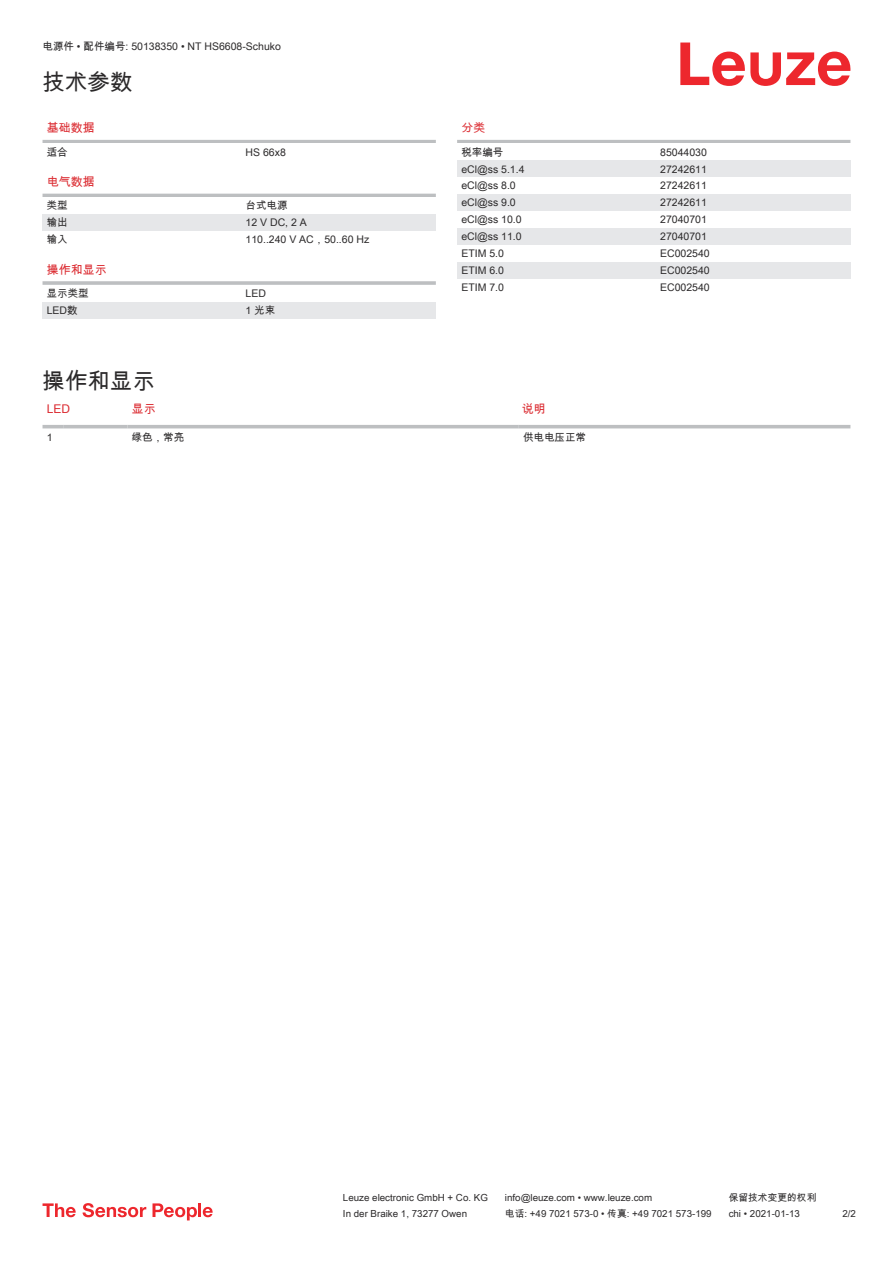
<style>
.page{position:relative;width:893px;height:1263px;background:#fff}
.page>*{position:absolute;margin:0;border:0;box-sizing:border-box;transform-origin:0 0}
.t1{font:22.5px "Arial Unicode MS";color:#2b292a}
.t2{font:12px "Arial Unicode MS";color:#db2a30}
.t3{font:10.5px "Arial Unicode MS";color:#2b292a}
.t4{font:9.75px "Arial Unicode MS";color:#2b292a}
</style>
<div class="page">
<svg style="left:680px;top:43px;width:170px;height:43px"></svg>
<hr style="left:43px;top:140px;width:393px;height:3px;background:#bdbfc1">
<hr style="left:43px;top:194px;width:393px;height:3px;background:#bdbfc1">
<div style="left:43px;top:214px;width:199px;height:17px;background:#e6e7e9"></div>
<div style="left:242px;top:214px;width:194px;height:17px;background:#e6e7e9"></div>
<hr style="left:43px;top:281px;width:393px;height:4px;background:#c6c8ca">
<div style="left:43px;top:302px;width:199px;height:17px;background:#e6e7e9"></div>
<div style="left:242px;top:302px;width:194px;height:17px;background:#e6e7e9"></div>
<svg style="left:43px;top:428px;width:807px;height:1px"></svg>
<hr style="left:43px;top:425px;width:21px;height:3px;background:#bdbfc1">
<hr style="left:64px;top:425px;width:64px;height:3px;background:#bdbfc1">
<hr style="left:128px;top:425px;width:391px;height:3px;background:#bdbfc1">
<hr style="left:519px;top:425px;width:331px;height:3px;background:#bdbfc1">
<hr style="left:457px;top:140px;width:393px;height:3px;background:#bdbfc1">
<div style="left:457px;top:160px;width:200px;height:17px;background:#e6e7e9"></div>
<div style="left:657px;top:160px;width:193px;height:17px;background:#e6e7e9"></div>
<div style="left:457px;top:194px;width:200px;height:17px;background:#e6e7e9"></div>
<div style="left:657px;top:194px;width:193px;height:17px;background:#e6e7e9"></div>
<div style="left:457px;top:228px;width:200px;height:17px;background:#e6e7e9"></div>
<div style="left:657px;top:228px;width:193px;height:17px;background:#e6e7e9"></div>
<div style="left:457px;top:262px;width:200px;height:17px;background:#e6e7e9"></div>
<div style="left:657px;top:262px;width:193px;height:17px;background:#e6e7e9"></div>
<svg style="left:43px;top:1203px;width:33px;height:14px"></svg>
<svg style="left:83px;top:1203px;width:63px;height:14px"></svg>
<svg style="left:153px;top:1203px;width:44px;height:17px"></svg>
<hr style="left:198px;top:1203px;width:3px;height:14px;background:#ed272d">
<svg style="left:203px;top:1207px;width:10px;height:10px"></svg>
<p class="t3" style="left:43px;top:39px;width:240px">电源件 • 配件编号: 50138350 • NT HS6608-Schuko</p>
<h1 class="t1" style="left:43px;top:66px;width:91px">技术参数</h1>
<p class="t2" style="left:47px;top:119px;width:49px">基础数据</p>
<p class="t3" style="left:47px;top:144px;width:22px">适合</p>
<p class="t3" style="left:246px;top:144px;width:42px">HS 66x8</p>
<p class="t2" style="left:47px;top:173px;width:49px">电气数据</p>
<p class="t3" style="left:47px;top:198px;width:22px">类型</p>
<p class="t3" style="left:246px;top:198px;width:43px">台式电源</p>
<p class="t3" style="left:47px;top:215px;width:22px">输出</p>
<p class="t3" style="left:246px;top:215px;width:63px">12 V DC, 2 A</p>
<p class="t3" style="left:47px;top:232px;width:22px">输入</p>
<p class="t3" style="left:246px;top:232px;width:125px">110..240 V AC，50..60 Hz</p>
<p class="t2" style="left:47px;top:261px;width:61px">操作和显示</p>
<p class="t3" style="left:47px;top:286px;width:43px">显示类型</p>
<p class="t3" style="left:246px;top:286px;width:22px">LED</p>
<p class="t3" style="left:47px;top:303px;width:32px">LED数</p>
<p class="t3" style="left:246px;top:303px;width:31px">1 光束</p>
<p class="t2" style="left:461px;top:119px;width:25px">分类</p>
<p class="t3" style="left:461px;top:144px;width:43px">税率编号</p>
<p class="t3" style="left:660px;top:144px;width:48px">85044030</p>
<p class="t3" style="left:461px;top:161px;width:65px">eCl@ss 5.1.4</p>
<p class="t3" style="left:660px;top:161px;width:48px">27242611</p>
<p class="t3" style="left:461px;top:178px;width:56px">eCl@ss 8.0</p>
<p class="t3" style="left:660px;top:178px;width:48px">27242611</p>
<p class="t3" style="left:461px;top:195px;width:56px">eCl@ss 9.0</p>
<p class="t3" style="left:660px;top:195px;width:48px">27242611</p>
<p class="t3" style="left:461px;top:212px;width:62px">eCl@ss 10.0</p>
<p class="t3" style="left:660px;top:212px;width:48px">27040701</p>
<p class="t3" style="left:461px;top:229px;width:62px">eCl@ss 11.0</p>
<p class="t3" style="left:660px;top:229px;width:48px">27040701</p>
<p class="t3" style="left:461px;top:246px;width:44px">ETIM 5.0</p>
<p class="t3" style="left:660px;top:246px;width:51px">EC002540</p>
<p class="t3" style="left:461px;top:263px;width:44px">ETIM 6.0</p>
<p class="t3" style="left:660px;top:263px;width:51px">EC002540</p>
<p class="t3" style="left:461px;top:280px;width:44px">ETIM 7.0</p>
<p class="t3" style="left:660px;top:280px;width:51px">EC002540</p>
<h1 class="t1" style="left:43px;top:365px;width:114px">操作和显示</h1>
<p class="t2" style="left:47px;top:400px;width:25px">LED</p>
<p class="t2" style="left:132px;top:400px;width:25px">显示</p>
<p class="t2" style="left:522px;top:400px;width:25px">说明</p>
<p class="t3" style="left:47px;top:429px;width:7px">1</p>
<p class="t3" style="left:132px;top:429px;width:54px">绿色，常亮</p>
<p class="t3" style="left:523px;top:429px;width:64px">供电电压正常</p>
<p class="t4" style="left:343px;top:1191px;width:146px">Leuze electronic GmbH + Co. KG</p>
<p class="t4" style="left:505px;top:1191px;width:149px">info@leuze.com • www.leuze.com</p>
<p class="t4" style="left:729px;top:1191px;width:89px">保留技术变更的权利</p>
<p class="t4" style="left:343px;top:1206px;width:126px">In der Braike 1, 73277 Owen</p>
<p class="t4" style="left:505px;top:1206px;width:208px">电话: +49 7021 573-0 • 传真: +49 7021 573-199</p>
<p class="t4" style="left:729px;top:1206px;width:73px">chi • 2021-01-13</p>
<p class="t4" style="left:842px;top:1206px;width:15px">2 /2</p>
</div>
